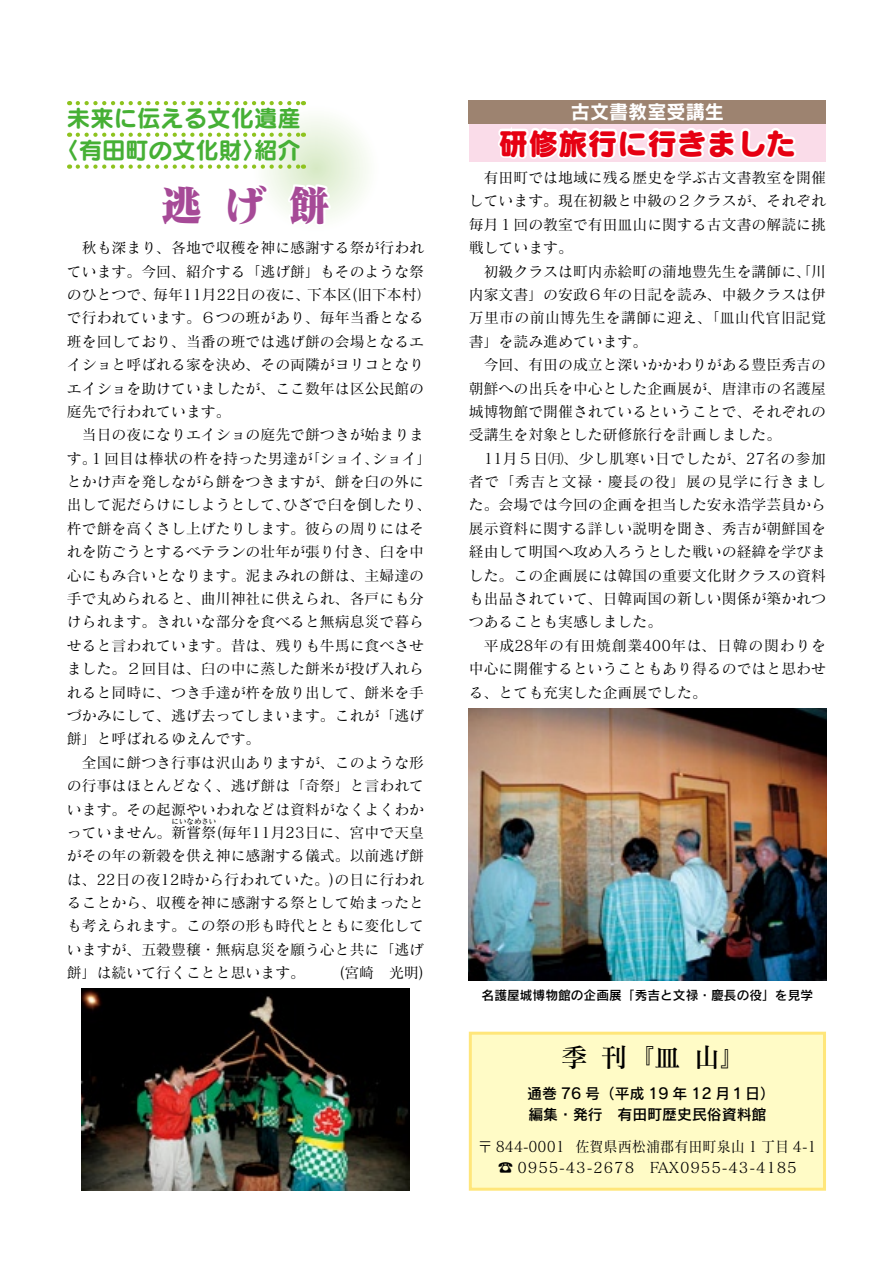
<style>
.page{position:relative;width:893px;height:1263px;background:#fff}
.page>*{position:absolute;margin:0;border:0;box-sizing:border-box;transform-origin:0 0}
.t1{font:42.45px "Matisse Pro EB";color:#a64a97}
.t2{font:29.7px "Seurat Pro EB";color:#e60012}
.t3{font:26.55px "Matisse Pro DB";color:#000}
.t4{font:23.4px/32px "Seurat Pro B";color:#46b035;text-align:center}
.t5{font:19.2px "Rodin Pro B";color:#fff}
.t6{font:14.85px/23.4px "Matisse Pro M";color:#000;text-align:justify}
.t7{font:14.85px/21.3px "Matisse Pro M";color:#000;text-align:center;scale:.95 1}
.t8{font:14.85px/21.3px "Rodin Pro DB";color:#000}
.t9{font:12.75px "Rodin Pro DB";color:#000}
.t10{font:7.5px "Matisse Pro M";color:#000}
</style>
<div class="page">
<div style="left:470px;top:1033px;width:354px;height:156px;background:#fffbc6"></div>
<div style="left:469px;top:1032px;width:357px;height:159px;border:3px solid #ffe67a"></div>
<svg style="left:252px;top:104px;width:127px;height:128px"></svg>
<svg style="left:78px;top:101px;width:255px;height:131px"></svg>
<img style="left:82px;top:989px;width:327px;height:202px">
<img style="left:469px;top:708px;width:357px;height:272px">
<div style="left:470px;top:100px;width:356px;height:62px;background:#fadce9"></div>
<svg style="left:496px;top:123px;width:302px;height:36px"></svg>
<div style="left:469px;top:100px;width:357px;height:23px;background:#9d8370"></div>
<h3 class="t4" style="left:55px;top:101px;width:247px">未来に伝える文化遺産〈有田町の文化財〉紹介</h3>
<h1 class="t1" style="left:161px;top:177px;width:172px">逃げ餅</h1>
<p class="t6" style="left:67px;top:236px;width:366px;text-align:left;text-indent:15px">秋も深まり、各地で収穫を神に感謝する祭が行われています。今回、紹介する「逃げ餅」もそのような祭のひとつで、毎年11月22日の夜に、下本区(旧下本村）で行われています。６つの班があり、毎年当番となる班を回しており、当番の班では逃げ餅の会場となるエイショと呼ばれる家を決め、その両隣がヨリコとなりエイショを助けていましたが、ここ数年は区公民館の庭先で行われています。</p>
<p class="t6" style="left:67px;top:423px;width:366px;text-align:left;text-indent:15px">当日の夜になりエイショの庭先で餅つきが始まります。１回目は棒状の杵を持った男達が「ショイ、ショイ」とかけ声を発しながら餅をつきますが、餅を臼の外に出して泥だらけにしようとして、ひざで臼を倒したり、杵で餅を高くさし上げたりします。彼らの周りにはそれを防ごうとするベテランの壮年が張り付き、臼を中心にもみ合いとなります。泥まみれの餅は、主婦達の手で丸められると、曲川神社に供えられ、各戸にも分けられます。きれいな部分を食べると無病息災で暮らせると言われています。昔は、残りも牛馬に食べさせました。２回目は、臼の中に蒸した餅米が投げ入れられると同時に、つき手達が杵を放り出して、餅米を手づかみにして、逃げ去ってしまいます。これが「逃げ餅」と呼ばれるゆえんです。</p>
<p class="t6" style="left:67px;top:750px;width:359px;text-indent:15px">全国に餅つき行事は沢山ありますが、このような形の行事はほとんどなく、逃げ餅は「奇祭」と言われています。その起源やいわれなどは資料がなくよくわかっていません。新嘗祭(毎年11月23日に、宮中で天皇</p>
<p class="t10" style="left:172px;top:816px;width:46px">にいなめさい</p>
<p class="t6" style="left:67px;top:844px;width:359px">がその年の新穀を供え神に感謝する儀式。以前逃げ餅は、22日の夜12時から行われていた。)の日に行われることから、収穫を神に感謝する祭として始まったとも考えられます。この祭の形も時代とともに変化していますが、五穀豊穣・無病息災を願う心と共に「逃げ餅」は続いて行くことと思います。</p>
<p class="t6" style="left:339px;top:961px;width:87px">(宮崎　光明)</p>
<p class="t5" style="left:571px;top:99px;width:155px">古文書教室受講生</p>
<h2 class="t2" style="left:499px;top:122px;width:299px">研修旅行に行きました</h2>
<p class="t6" style="left:469px;top:165px;width:359px;text-indent:15px">有田町では地域に残る歴史を学ぶ古文書教室を開催しています。現在初級と中級の２クラスが、それぞれ毎月１回の教室で有田皿山に関する古文書の解読に挑戦しています。</p>
<p class="t6" style="left:469px;top:259px;width:359px;text-indent:15px">初級クラスは町内赤絵町の蒲地豊先生を講師に、「川内家文書」の安政６年の日記を読み、中級クラスは伊万里市の前山博先生を講師に迎え、「皿山代官旧記覚書」を読み進めています。</p>
<p class="t6" style="left:469px;top:352px;width:359px;text-indent:15px">今回、有田の成立と深いかかわりがある豊臣秀吉の朝鮮への出兵を中心とした企画展が、唐津市の名護屋城博物館で開催されているということで、それぞれの受講生を対象とした研修旅行を計画しました。</p>
<p class="t6" style="left:469px;top:446px;width:359px;text-indent:15px">11月５日㈪、少し肌寒い日でしたが、27名の参加者で「秀吉と文禄・慶長の役」展の見学に行きました。会場では今回の企画を担当した安永浩学芸員から展示資料に関する詳しい説明を聞き、秀吉が朝鮮国を経由して明国へ攻め入ろうとした戦いの経緯を学びました。この企画展には韓国の重要文化財クラスの資料も出品されていて、日韓両国の新しい関係が築かれつつあることも実感しました。</p>
<p class="t6" style="left:469px;top:633px;width:359px;text-indent:15px">平成28年の有田焼創業400年は、日韓の関わりを中心に開催するということもあり得るのではと思わせる、とても充実した企画展でした。</p>
<p class="t9" style="left:482px;top:987px;width:333px">名護屋城博物館の企画展「秀吉と文禄・慶長の役」を見学</p>
<h3 class="t3" style="left:561px;top:1040px;width:188px">季刊『皿山』</h3>
<p class="t8" style="left:527px;top:1082px;width:249px">通巻 76 号（平成 19 年 12 月１日）編集・発行　有田町歴史民俗資料館</p>
<p class="t7" style="left:478px;top:1135px;width:358px">〒 844-0001 佐賀県西松浦郡有田町泉山 1 丁目 4-1 ☎ 0955-43-2678　FAX0955-43-4185</p>
</div>
